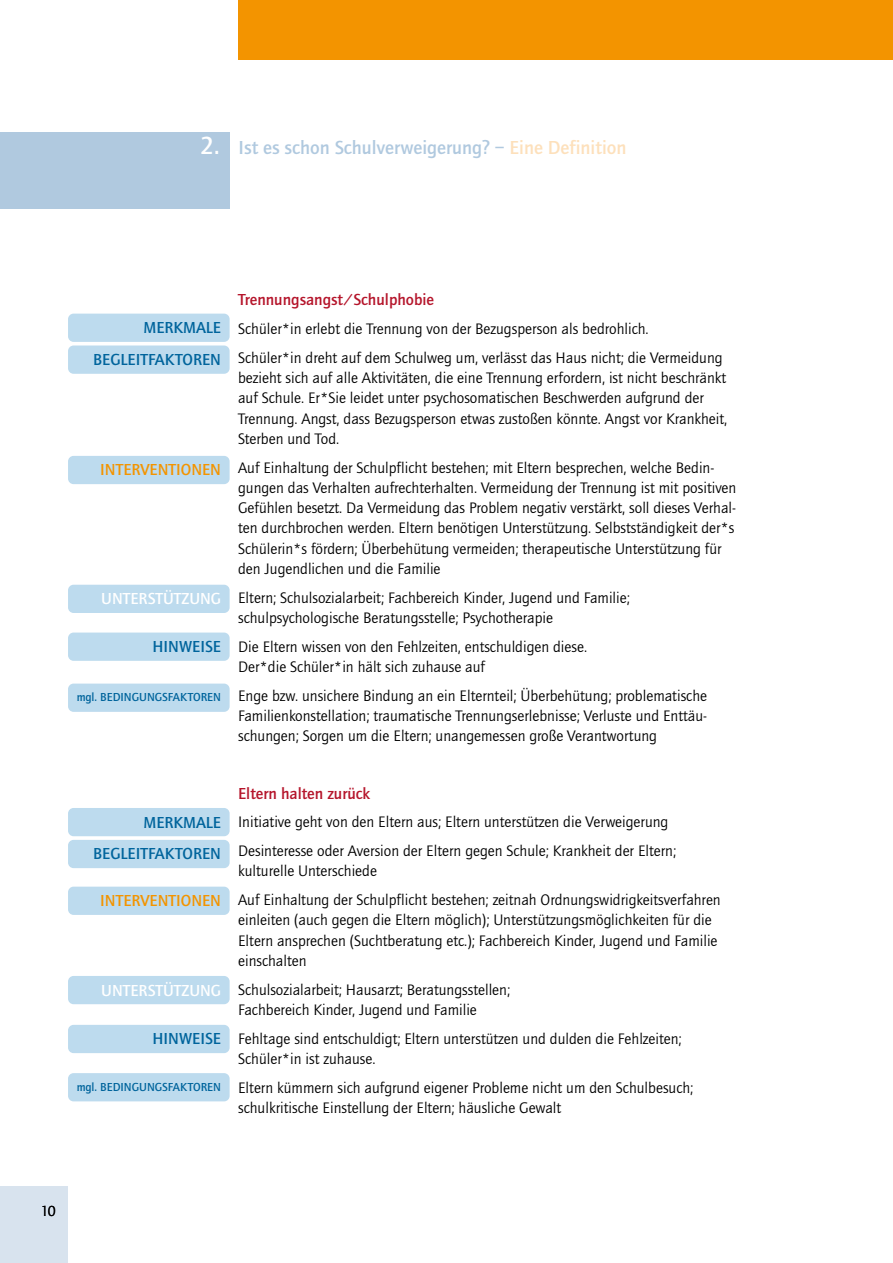
<style>
.page{position:relative;width:893px;height:1263px;background:#fff}
.page>*{position:absolute;margin:0;border:0;box-sizing:border-box;transform-origin:0 0}
.t1{font:500 25.5px "Quay Sans EFOP";color:#fff}
.t2{font:500 19.5px "Quay Sans EFOP";color:#b0c9df}
.t3{font:500 16.5px/32px "Quay Sans EFOP";color:#00649c;text-align:right}
.t4{font:500 16.5px "Quay Sans EFOP";color:#b5152b}
.t5{font:500 16.5px "Quay Sans EFOP";color:#f39400}
.t6{font:500 16.5px "Quay Sans EFOP";color:#fff}
.t7{font:15.75px/20.2px "Quay Sans EFOP";color:#000}
.t8{font:15px "Quay Sans EFOP";color:#000}
.t9{font:500 12px "Quay Sans EFOP";color:#00649c}
.s1{font-size:25.5px;color:#fff}
.s2{color:#fde0bb}
</style>
<div class="page">
<div style="left:0;top:1186px;width:68px;height:77px;background:#d8e3ee"></div>
<div style="left:238px;top:0;width:655px;height:60px;background:#f39400"></div>
<div style="left:68px;top:314px;width:162px;height:28px;background:#bddbee;border-radius:6px"></div>
<div style="left:68px;top:345px;width:162px;height:29px;background:#bddbee;border-radius:6px"></div>
<div style="left:68px;top:456px;width:162px;height:28px;background:#bddbee;border-radius:6px"></div>
<div style="left:68px;top:585px;width:162px;height:28px;background:#bddbee;border-radius:6px"></div>
<div style="left:68px;top:632px;width:162px;height:29px;background:#bddbee;border-radius:6px"></div>
<div style="left:68px;top:684px;width:162px;height:28px;background:#bddbee;border-radius:6px"></div>
<div style="left:0;top:132px;width:229px;height:76px;background:#b0c9df"></div>
<div style="left:68px;top:808px;width:162px;height:28px;background:#bddbee;border-radius:6px"></div>
<div style="left:68px;top:840px;width:162px;height:28px;background:#bddbee;border-radius:6px"></div>
<div style="left:68px;top:887px;width:162px;height:28px;background:#bddbee;border-radius:6px"></div>
<div style="left:68px;top:976px;width:162px;height:28px;background:#bddbee;border-radius:6px"></div>
<div style="left:68px;top:1025px;width:162px;height:28px;background:#bddbee;border-radius:6px"></div>
<div style="left:68px;top:1073px;width:162px;height:28px;background:#bddbee;border-radius:6px"></div>
<p class="t2" style="left:200px;top:137px;width:428px"><span class="s1">2.</span> Ist es schon Schulverweigerung? – <span class="s2">Eine Definition</span></p>
<h1 class="t1" style="left:201px;top:132px;width:15px">1</h1>
<p class="t3" style="left:93px;top:312px;width:129px">MERKMALE<br>BEGLEITFAKTOREN</p>
<p class="t5" style="left:100px;top:461px;width:122px">INTERVENTIONEN</p>
<p class="t6" style="left:101px;top:589px;width:121px">UNTERSTÜTZUNG</p>
<p class="t3" style="left:153px;top:631px;width:70px">HINWEISE</p>
<p class="t9" style="left:77px;top:690px;width:146px">mgl. BEDINGUNGSFAKTOREN</p>
<p class="t3" style="left:93px;top:806px;width:129px">MERKMALE<br>BEGLEITFAKTOREN</p>
<p class="t5" style="left:100px;top:891px;width:122px">INTERVENTIONEN</p>
<p class="t6" style="left:101px;top:981px;width:121px">UNTERSTÜTZUNG</p>
<p class="t3" style="left:153px;top:1023px;width:70px">HINWEISE</p>
<p class="t9" style="left:77px;top:1080px;width:146px">mgl. BEDINGUNGSFAKTOREN</p>
<p class="t4" style="left:238px;top:290px;width:198px">Trennungsangst/Schulphobie</p>
<p class="t7" style="left:238px;top:315px;width:486px;line-height:28.8px">Schüler*in erlebt die Trennung von der Bezugsperson als bedrohlich.<br>Schüler*in dreht auf dem Schulweg um, verlässt das Haus nicht; die Vermeidung</p>
<p class="t7" style="left:238px;top:368px;width:491px">bezieht sich auf alle Aktivitäten, die eine Trennung erfordern, ist nicht beschränkt auf Schule. Er*Sie leidet unter psychosomatischen Beschwerden aufgrund der Trennung. Angst, dass Bezugsperson etwas zustoßen könnte. Angst vor Krankheit, Sterben und Tod.</p>
<p class="t7" style="left:238px;top:457px;width:500px">Auf Einhaltung der Schulpflicht bestehen; mit Eltern besprechen, welche Bedin&shy;gungen das Verhalten aufrechterhalten. Vermeidung der Trennung ist mit positiven Gefühlen besetzt. Da Vermeidung das Problem negativ verstärkt, soll dieses Verhal&shy;ten durchbrochen werden. Eltern benötigen Unterstützung. Selbstständigkeit der*s Schülerin*s fördern; Überbehütung vermeiden; therapeutische Unterstützung für den Jugendlichen und die Familie</p>
<p class="t7" style="left:238px;top:587px;width:393px">Eltern; Schulsozialarbeit; Fachbereich Kinder, Jugend und Familie; schulpsychologische Beratungsstelle; Psychotherapie</p>
<p class="t7" style="left:238px;top:636px;width:351px">Die Eltern wissen von den Fehlzeiten, entschuldigen diese.<br>Der*die Schüler*in hält sich zuhause auf</p>
<p class="t7" style="left:238px;top:685px;width:470px;text-align:justify">Enge bzw. unsichere Bindung an ein Elternteil; Überbehütung; problematische Familienkonstellation; traumatische Trennungserlebnisse; Verluste und Enttäu&shy;schungen; Sorgen um die Eltern; unangemessen große Verantwortung</p>
<p class="t4" style="left:238px;top:784px;width:133px">Eltern halten zurück</p>
<p class="t7" style="left:238px;top:808px;width:440px;line-height:28.8px">Initiative geht von den Eltern aus; Eltern unterstützen die Verweigerung<br>Desinteresse oder Aversion der Eltern gegen Schule; Krankheit der Eltern;</p>
<p class="t7" style="left:238px;top:857px;width:484px;line-height:28.8px">kulturelle Unterschiede<br>Auf Einhaltung der Schulpflicht bestehen; zeitnah Ordnungswidrigkeitsverfahren</p>
<p class="t7" style="left:238px;top:910px;width:481px">einleiten (auch gegen die Eltern möglich); Unterstützungsmöglichkeiten für die<br>Eltern ansprechen (Suchtberatung etc.); Fachbereich Kinder, Jugend und Familie einschalten</p>
<p class="t7" style="left:238px;top:979px;width:273px">Schulsozialarbeit; Hausarzt; Beratungsstellen;<br>Fachbereich Kinder, Jugend und Familie</p>
<p class="t7" style="left:238px;top:1028px;width:445px">Fehltage sind entschuldigt; Eltern unterstützen und dulden die Fehlzeiten;<br>Schüler*in ist zuhause.</p>
<p class="t7" style="left:238px;top:1077px;width:457px">Eltern kümmern sich aufgrund eigener Probleme nicht um den Schulbesuch; schulkritische Einstellung der Eltern; häusliche Gewalt</p>
<p class="t8" style="left:41px;top:1202px;width:16px">10</p>
</div>
